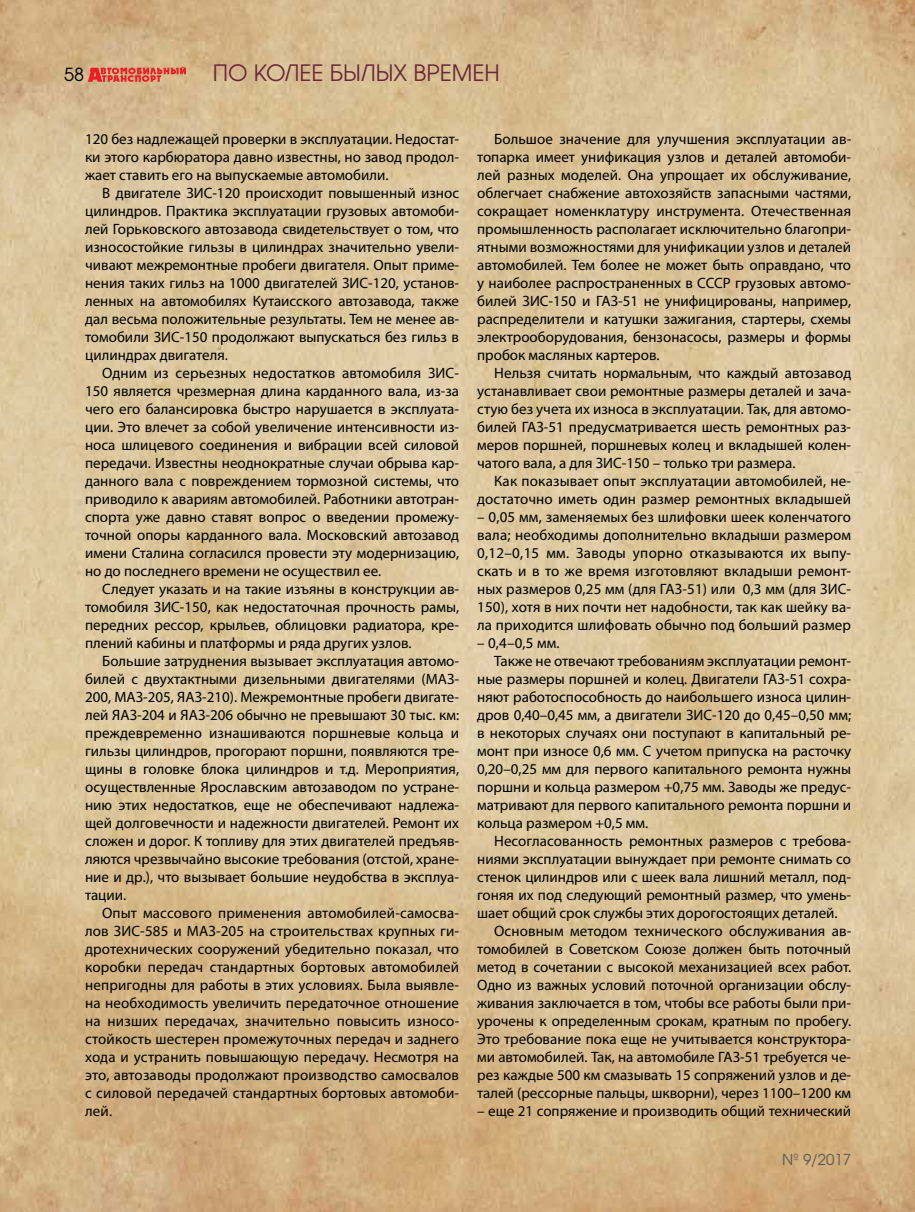
<style>
.page{position:relative;width:915px;height:1212px;background:#fff}
.page>*{position:absolute;margin:0;border:0;box-sizing:border-box;transform-origin:0 0}
.t1{font:22.5px "AG Avalanche C";color:#6a283a}
.t2{font:18px "AG Avalanche C";color:#000}
.t3{font:15px/18px "Myriad Pro";color:#000;text-align:justify}
.t4{font:15px "AG Avalanche C";color:#58595b}
</style>
<div class="page">
<img style="left:0;top:0;width:914px;height:1212px">
<svg style="left:88px;top:66px;width:98px;height:16px;background:#df705c"></svg>
<p class="t2" style="left:64px;top:63px;width:21px">58</p>
<h1 class="t1" style="left:213px;top:59px;width:288px">ПО КОЛЕЕ БЫЛЫХ ВРЕМЕН</h1>
<p class="t3" style="left:85px;top:130px;width:375px">120 без надлежащей проверки в эксплуатации. Недостат&shy;ки этого карбюратора давно известны, но завод продол&shy;жает ставить его на выпускаемые автомобили.</p>
<p class="t3" style="left:85px;top:184px;width:375px;text-indent:17px">В двигателе ЗИС-120 происходит повышенный износ цилиндров. Практика эксплуатации грузовых автомоби&shy;лей Горьковского автозавода свидетельствует о том, что износостойкие гильзы в цилиндрах значительно увели&shy;чивают межремонтные пробеги двигателя. Опыт приме&shy;нения таких гильз на 1000 двигателей ЗИС-120, установ&shy;ленных на автомобилях Кутаисского автозавода, также дал весьма положительные результаты. Тем не менее ав&shy;томобили ЗИС-150 продолжают выпускаться без гильз в цилиндрах двигателя.</p>
<p class="t3" style="left:85px;top:364px;width:375px;text-indent:17px">Одним из серьезных недостатков автомобиля ЗИС-150 является чрезмерная длина карданного вала, из-за чего его балансировка быстро нарушается в эксплуата&shy;ции. Это влечет за собой увеличение интенсивности из&shy;носа шлицевого соединения и вибрации всей силовой передачи. Известны неоднократные случаи обрыва кар&shy;данного вала с повреждением тормозной системы, что приводило к авариям автомобилей. Работники автотран&shy;спорта уже давно ставят вопрос о введении промежу&shy;точной опоры карданного вала. Московский автозавод имени Сталина согласился провести эту модернизацию, но до последнего времени не осуществил ее.</p>
<p class="t3" style="left:85px;top:580px;width:375px;text-indent:17px">Следует указать и на такие изъяны в конструкции ав&shy;томобиля ЗИС-150, как недостаточная прочность рамы, передних рессор, крыльев, облицовки радиатора, кре&shy;плений кабины и платформы и ряда других узлов.</p>
<p class="t3" style="left:85px;top:652px;width:375px;text-indent:17px">Большие затруднения вызывает эксплуатация автомо&shy;билей с двухтактными дизельными двигателями (МАЗ-200, МАЗ-205, ЯАЗ-210). Межремонтные пробеги двигате&shy;лей ЯАЗ-204 и ЯАЗ-206 обычно не превышают 30 тыс. км: преждевременно изнашиваются поршневые кольца и гильзы цилиндров, прогорают поршни, появляются тре&shy;щины в головке блока цилиндров и т.д. Мероприятия, осуществленные Ярославским автозаводом по устране&shy;нию этих недостатков, еще не обеспечивают надлежа&shy;щей долговечности и надежности двигателей. Ремонт их сложен и дорог. К топливу для этих двигателей предъяв&shy;ляются чрезвычайно высокие требования (отстой, хране&shy;ние и др.), что вызывает большие неудобства в эксплуа&shy;тации.</p>
<p class="t3" style="left:85px;top:904px;width:375px;text-indent:17px">Опыт массового применения автомобилей-самосва&shy;лов ЗИС-585 и МАЗ-205 на строительствах крупных ги&shy;дротехнических сооружений убедительно показал, что коробки передач стандартных бортовых автомобилей непригодны для работы в этих условиях. Была выявле&shy;на необходимость увеличить передаточное отношение на низших передачах, значительно повысить износо&shy;стойкость шестерен промежуточных передач и заднего хода и устранить повышающую передачу. Несмотря на это, автозаводы продолжают производство самосвалов с силовой передачей стандартных бортовых автомоби&shy;лей.</p>
<p class="t3" style="left:477px;top:130px;width:375px;text-indent:17px">Большое значение для улучшения эксплуатации ав&shy;топарка имеет унификация узлов и деталей автомоби&shy;лей разных моделей. Она упрощает их обслуживание, облегчает снабжение автохозяйств запасными частями, сокращает номенклатуру инструмента. Отечественная промышленность располагает исключительно благопри&shy;ятными возможностями для унификации узлов и деталей автомобилей. Тем более не может быть оправдано, что у наиболее распространенных в СССР грузовых автомо&shy;билей ЗИС-150 и ГАЗ-51 не унифицированы, например, распределители и катушки зажигания, стартеры, схемы электрооборудования, бензонасосы, размеры и формы пробок масляных картеров.</p>
<p class="t3" style="left:477px;top:364px;width:375px;text-indent:17px">Нельзя считать нормальным, что каждый автозавод устанавливает свои ремонтные размеры деталей и зача&shy;стую без учета их износа в эксплуатации. Так, для автомо&shy;билей ГАЗ-51 предусматривается шесть ремонтных раз&shy;меров поршней, поршневых колец и вкладышей колен&shy;чатого вала, а для ЗИС-150 – только три размера.</p>
<p class="t3" style="left:477px;top:472px;width:375px;text-align:right">Как показывает опыт эксплуатации автомобилей, не&shy;достаточно иметь один размер ремонтных вкладышей</p>
<p class="t3" style="left:477px;top:508px;width:375px">– 0,05 мм, заменяемых без шлифовки шеек коленчатого вала; необходимы дополнительно вкладыши размером 0,12–0,15 мм. Заводы упорно отказываются их выпу&shy;скать и в то же время изготовляют вкладыши ремонт&shy;ных размеров 0,25 мм (для ГАЗ-51) или 0,3 мм (для ЗИС-150), хотя в них почти нет надобности, так как шейку ва&shy;ла приходится шлифовать обычно под больший размер</p>
<p class="t3" style="left:477px;top:634px;width:84px">– 0,4–0,5 мм.</p>
<p class="t3" style="left:494px;top:652px;width:358px">Также не отвечают требованиям эксплуатации ремонт-</p>
<p class="t3" style="left:477px;top:670px;width:375px">ные размеры поршней и колец. Двигатели ГАЗ-51 сохра-</p>
<p class="t3" style="left:477px;top:688px;width:375px">няют работоспособность до наибольшего износа цилин-</p>
<p class="t3" style="left:477px;top:706px;width:375px">дров 0,40–0,45 мм, а двигатели ЗИС-120 до 0,45–0,50 мм;</p>
<p class="t3" style="left:477px;top:724px;width:375px">в некоторых случаях они поступают в капитальный ре-</p>
<p class="t3" style="left:477px;top:742px;width:375px">монт при износе 0,6 мм. С учетом припуска на расточку</p>
<p class="t3" style="left:477px;top:760px;width:375px">0,20–0,25 мм для первого капитального ремонта нужны</p>
<p class="t3" style="left:477px;top:778px;width:375px">поршни и кольца размером +0,75 мм. Заводы же предус-</p>
<p class="t3" style="left:477px;top:796px;width:375px">матривают для первого капитального ремонта поршни и</p>
<p class="t3" style="left:477px;top:814px;width:172px">кольца размером +0,5 мм.</p>
<p class="t3" style="left:494px;top:832px;width:358px">Несогласованность ремонтных размеров с требова-</p>
<p class="t3" style="left:477px;top:850px;width:375px">ниями эксплуатации вынуждает при ремонте снимать со</p>
<p class="t3" style="left:477px;top:868px;width:375px">стенок цилиндров или с шеек вала лишний металл, под-</p>
<p class="t3" style="left:477px;top:886px;width:375px">гоняя их под следующий ремонтный размер, что умень-</p>
<p class="t3" style="left:477px;top:904px;width:362px">шает общий срок службы этих дорогостоящих деталей.</p>
<p class="t3" style="left:494px;top:922px;width:358px">Основным методом технического обслуживания ав-</p>
<p class="t3" style="left:477px;top:940px;width:375px">томобилей в Советском Союзе должен быть поточный</p>
<p class="t3" style="left:477px;top:958px;width:375px">метод в сочетании с высокой механизацией всех работ.</p>
<p class="t3" style="left:477px;top:976px;width:375px">Одно из важных условий поточной организации обслу-</p>
<p class="t3" style="left:477px;top:994px;width:375px">живания заключается в том, чтобы все работы были при-</p>
<p class="t3" style="left:477px;top:1012px;width:375px">урочены к определенным срокам, кратным по пробегу.</p>
<p class="t3" style="left:477px;top:1030px;width:375px">Это требование пока еще не учитывается конструктора-</p>
<p class="t3" style="left:477px;top:1048px;width:375px">ми автомобилей. Так, на автомобиле ГАЗ-51 требуется че-</p>
<p class="t3" style="left:477px;top:1066px;width:375px">рез каждые 500 км смазывать 15 сопряжений узлов и де-</p>
<p class="t3" style="left:477px;top:1084px;width:375px">талей (рессорные пальцы, шкворни), через 1100–1200 км</p>
<p class="t3" style="left:477px;top:1102px;width:375px">– еще 21 сопряжение и производить общий технический</p>
<p class="t4" style="left:781px;top:1150px;width:70px">№ 9/2017</p>
</div>
